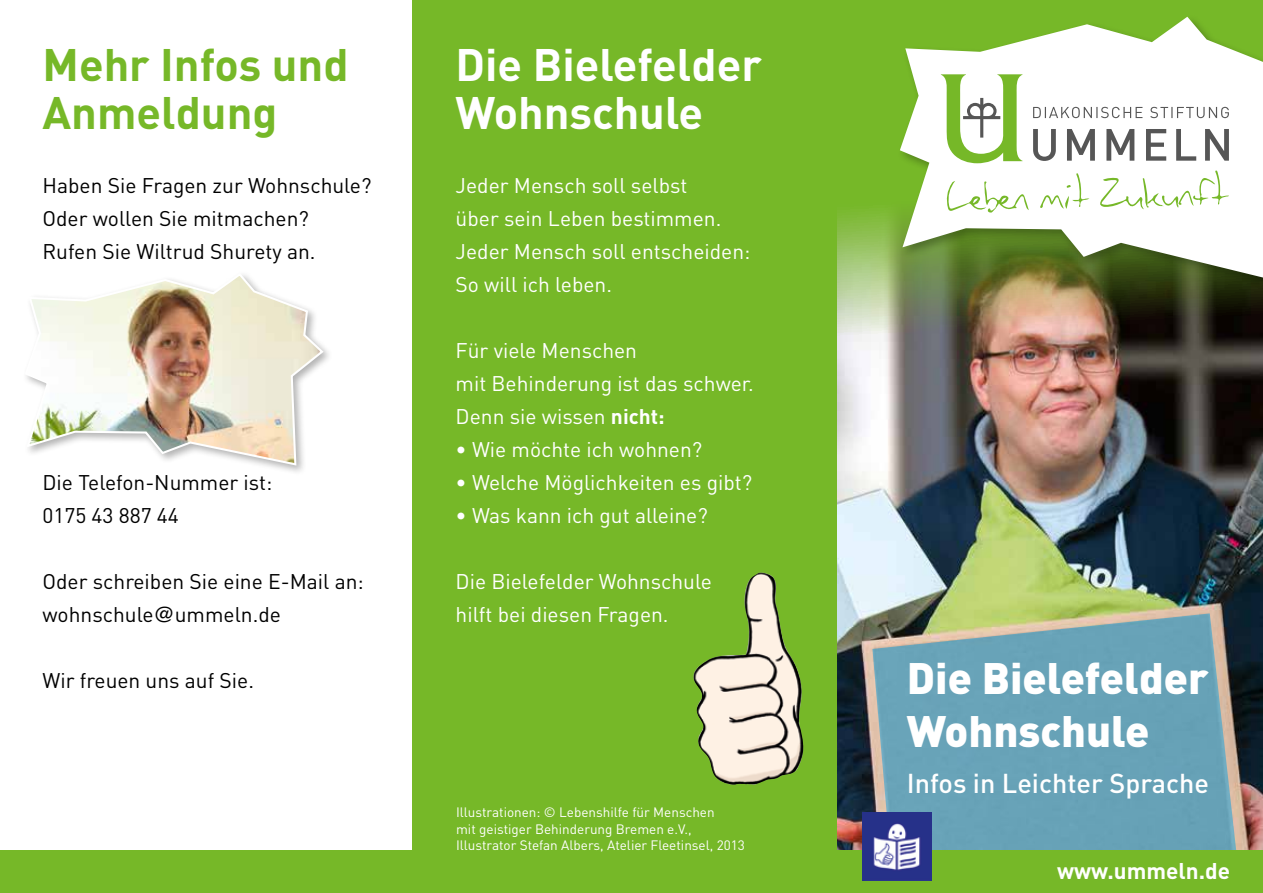
<style>
.page{position:relative;width:1263px;height:893px;background:#fff}
.page>*{position:absolute;margin:0;border:0;box-sizing:border-box;transform-origin:0 0}
.t1{font:700 45px/48px "DIN";color:#fff}
.t2{font:700 45px/48px "DIN";color:#76b828}
.t3{font:900 43.5px/52.2px "DIN";color:#fff}
.t4{font:500 27px "DIN";color:#fff}
.t5{font:700 22.5px "DIN";color:#fff}
.t6{font:21px/33px "DIN";color:#fff}
.t7{font:21px/33px "DIN";color:#000}
.t8{font:13.5px/16.2px "DIN";color:#fff}
.s1{font-family:"Helvetica"}
.s2{font-weight:700}
</style>
<div class="page">
<div style="left:412px;top:0;width:851px;height:893px;background:#76b828"></div>
<div style="left:0;top:850px;width:1263px;height:43px;background:#76b828"></div>
<img style="left:838px;top:210px;width:425px;height:640px">
<div style="left:897px;top:14px;width:366px;height:278px;background:#000;opacity:.3"></div>
<svg style="left:900px;top:17px;width:363px;height:261px;fill:#fff"></svg>
<svg style="left:941px;top:74px;width:81px;height:89px"></svg>
<svg style="left:1033px;top:129px;width:196px;height:32px;background:#c1c1c1"></svg>
<svg style="left:1033px;top:107px;width:196px;height:11px;background:#d6d6d6"></svg>
<svg style="left:946px;top:181px;width:83px;height:32px;background:#ecf5e2"></svg>
<svg style="left:1039px;top:173px;width:50px;height:36px;background:#f2f8ea"></svg>
<svg style="left:1100px;top:170px;width:129px;height:39px;background:#f0f7e7"></svg>
<img style="left:26px;top:275px;width:299px;height:192px">
<img style="left:693px;top:573px;width:111px;height:212px">
<svg style="left:872px;top:613px;width:364px;height:237px;background:#70a2b1"></svg>
<img style="left:863px;top:812px;width:68px;height:68px">
<h1 class="t2" style="left:43px;top:39px;width:308px">Mehr Infos und<br>Anmeldung</h1>
<p class="t7" style="left:43px;top:169px;width:330px">Haben Sie Fragen zur Wohnschule?<br>Oder wollen Sie mitmachen?<br>Rufen Sie Wiltrud Shurety an.</p>
<p class="t7" style="left:43px;top:466px;width:231px">Die Telefon-Nummer ist:<br>0175 43 887 44</p>
<p class="t7" style="left:43px;top:565px;width:323px">Oder schreiben Sie eine E-Mail an: wohnschule<span class="s1">@</span>ummeln.de</p>
<p class="t7" style="left:43px;top:664px;width:213px">Wir freuen uns auf Sie.</p>
<h1 class="t1" style="left:456px;top:39px;width:308px">Die Bielefelder<br>Wohnschule</h1>
<p class="t6" style="left:456px;top:169px;width:296px">Jeder Mensch soll selbst<br>über sein Leben bestimmen.<br>Jeder Mensch soll entscheiden:<br>So will ich leben.</p>
<p class="t6" style="left:456px;top:334px;width:300px">Für viele Menschen<br>mit Behinderung ist das schwer.<br>Denn sie wissen <span class="s2">nicht:</span></p>
<p class="t6" style="left:456px;top:433px;width:248px">• Wie möchte ich wohnen?</p>
<p class="t6" style="left:456px;top:466px;width:298px">• Welche Möglichkeiten es gibt?</p>
<p class="t6" style="left:456px;top:499px;width:254px">• Was kann ich gut alleine?</p>
<p class="t6" style="left:456px;top:565px;width:258px">Die Bielefelder Wohnschule hilft bei diesen Fragen.</p>
<p class="t8" style="left:456px;top:804px;width:290px">Illustrationen: © Lebenshilfe für Menschen<br>mit geistiger Behinderung Bremen e.V.,<br>Illustrator Stefan Albers, Atelier Fleetinsel, 2013</p>
<h2 class="t3" style="left:907px;top:650px;width:303px">Die Bielefelder<br>Wohnschule</h2>
<p class="t4" style="left:907px;top:766px;width:304px">Infos in Leichter Sprache</p>
<p class="t5" style="left:1057px;top:857px;width:174px">www.ummeln.de</p>
<p class="t5" style="left:1061px;top:857px;width:174px">www.ummeln.de</p>
</div>
